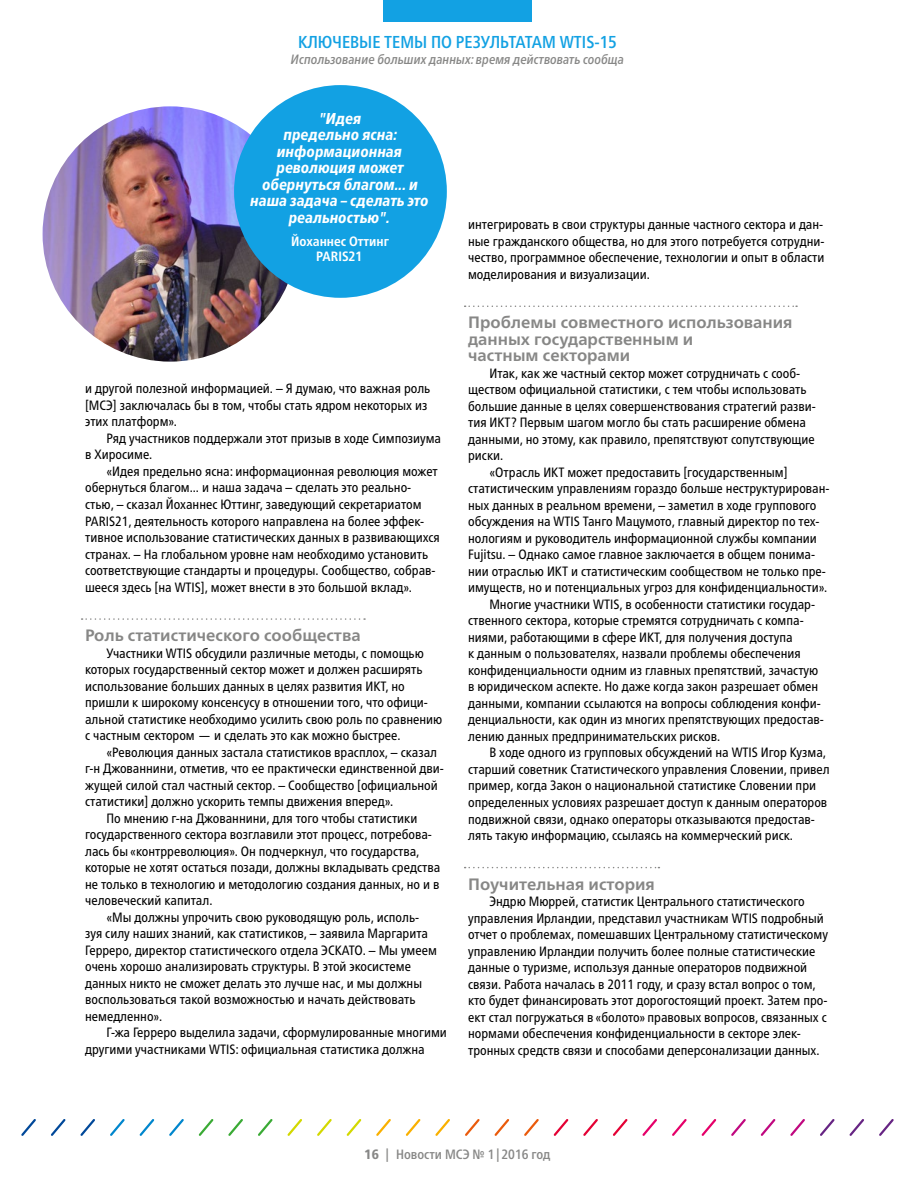
<style>
.page{position:relative;width:915px;height:1187px;background:#fff}
.page>*{position:absolute;margin:0;border:0;box-sizing:border-box;transform-origin:0 0}
.t1{font:500 condensed 17.25px "Frutiger Neue LTW1 G";color:#12a1e3}
.t2{font:700 16.5px/16.5px "Frutiger Neue LTW1 G";color:#878786}
.t3{font:italic 800 condensed 15.75px/16.5px "Frutiger Neue LTW1 G";color:#fff;text-align:center}
.t4{font:condensed 13.5px/16.5px "Frutiger Neue LTW1 G";color:#000}
.t5{font:italic 500 condensed 13.5px "Frutiger Neue LTW1 G";color:#878786}
.t6{font:500 condensed 13.5px "Frutiger Neue LTW1 G";color:#878786}
.t7{font:700 condensed 13.5px/15px "Frutiger Neue LTW1 G";color:#fff;text-align:center}
.s1{font-weight:800}
</style>
<div class="page">
<svg style="left:82px;top:618px;width:283px;height:1px"></svg>
<svg style="left:464px;top:305px;width:332px;height:2px"></svg>
<svg style="left:464px;top:866px;width:195px;height:2px"></svg>
<img style="left:43px;top:106px;width:255px;height:255px;border-radius:128px">
<div style="left:234px;top:85px;width:212px;height:213px;background:#12a1e3;border-radius:50%"></div>
<svg style="left:21px;top:1119px;width:15px;height:17px"></svg>
<svg style="left:51px;top:1119px;width:15px;height:17px"></svg>
<svg style="left:80px;top:1119px;width:15px;height:17px"></svg>
<svg style="left:110px;top:1119px;width:15px;height:17px"></svg>
<svg style="left:139px;top:1119px;width:16px;height:17px"></svg>
<svg style="left:169px;top:1119px;width:15px;height:17px"></svg>
<svg style="left:198px;top:1119px;width:16px;height:17px"></svg>
<svg style="left:228px;top:1119px;width:15px;height:17px"></svg>
<svg style="left:258px;top:1119px;width:15px;height:17px"></svg>
<svg style="left:287px;top:1119px;width:15px;height:17px"></svg>
<svg style="left:317px;top:1119px;width:15px;height:17px"></svg>
<svg style="left:346px;top:1119px;width:16px;height:17px"></svg>
<svg style="left:376px;top:1119px;width:15px;height:17px"></svg>
<svg style="left:405px;top:1119px;width:16px;height:17px"></svg>
<svg style="left:435px;top:1119px;width:15px;height:17px"></svg>
<svg style="left:465px;top:1119px;width:15px;height:17px"></svg>
<svg style="left:494px;top:1119px;width:16px;height:17px"></svg>
<svg style="left:524px;top:1119px;width:15px;height:17px"></svg>
<svg style="left:553px;top:1119px;width:16px;height:17px"></svg>
<svg style="left:583px;top:1119px;width:15px;height:17px"></svg>
<svg style="left:613px;top:1119px;width:15px;height:17px"></svg>
<svg style="left:642px;top:1119px;width:15px;height:17px"></svg>
<svg style="left:672px;top:1119px;width:15px;height:17px"></svg>
<svg style="left:701px;top:1119px;width:16px;height:17px"></svg>
<svg style="left:731px;top:1119px;width:15px;height:17px"></svg>
<svg style="left:760px;top:1119px;width:16px;height:17px"></svg>
<svg style="left:790px;top:1119px;width:15px;height:17px"></svg>
<svg style="left:820px;top:1119px;width:15px;height:17px"></svg>
<svg style="left:849px;top:1119px;width:15px;height:17px"></svg>
<svg style="left:879px;top:1119px;width:15px;height:17px"></svg>
<div style="left:383px;top:0;width:148px;height:21px;background:#12a1e3"></div>
<p class="t1" style="left:298px;top:32px;width:320px">КЛЮЧЕВЫЕ ТЕМЫ ПО РЕЗУЛЬТАТАМ WTIS-15</p>
<p class="t5" style="left:291px;top:52px;width:334px">Использование больших данных: время действовать сообща</p>
<p class="t3" style="left:250px;top:110px;width:180px">"Идея<br>предельно ясна: информационная революция может обернуться благом... и наша задача – сделать это реальностью".</p>
<p class="t7" style="left:291px;top:234px;width:99px">Йоханнес Оттинг<br>PARIS21</p>
<p class="t4" style="left:85px;top:380px;width:346px">и другой полезной информацией. – Я думаю, что важная роль [МСЭ] заключалась бы в том, чтобы стать ядром некоторых из этих платформ».</p>
<p class="t4" style="left:85px;top:430px;width:357px;text-indent:21px">Ряд участников поддержали этот призыв в ходе Симпозиума в Хиросиме.</p>
<p class="t4" style="left:85px;top:463px;width:356px;text-indent:21px">«Идея предельно ясна: информационная революция может обернуться благом... и наша задача – сделать это реально&shy;стью, – сказал Йоханнес Юттинг, заведующий секретариатом PARIS21, деятельность которого направлена на более эффек&shy;тивное использование статистических данных в развивающихся странах. – На глобальном уровне нам необходимо установить соответствующие стандарты и процедуры. Сообщество, собрав&shy;шееся здесь [на WTIS], может внести в это большой вклад».</p>
<p class="t2" style="left:85px;top:627px;width:277px">Роль статистического сообщества</p>
<p class="t4" style="left:85px;top:644px;width:358px;text-indent:21px">Участники WTIS обсудили различные методы, с помощью которых государственный сектор может и должен расширять использование больших данных в целях развития ИКТ, но пришли к широкому консенсусу в отношении того, что офици&shy;альной статистике необходимо усилить свою роль по сравнению с частным сектором — и сделать это как можно быстрее.</p>
<p class="t4" style="left:106px;top:743px;width:332px">«Революция данных застала статистиков врасплох, – сказал</p>
<p class="t4" style="left:85px;top:760px;width:360px">г-н Джованнини, отметив, что ее практически единственной дви-</p>
<p class="t4" style="left:85px;top:776px;width:354px">жущей силой стал частный сектор. – Сообщество [официальной</p>
<p class="t4" style="left:85px;top:793px;width:309px">статистики] должно ускорить темпы движения вперед».</p>
<p class="t4" style="left:106px;top:809px;width:312px">По мнению г-на Джованнини, для того чтобы статистики</p>
<p class="t4" style="left:85px;top:826px;width:348px">государственного сектора возглавили этот процесс, потребова-</p>
<p class="t4" style="left:85px;top:842px;width:335px">лась бы «контрреволюция». Он подчеркнул, что государства,</p>
<p class="t4" style="left:85px;top:859px;width:356px">которые не хотят остаться позади, должны вкладывать средства</p>
<p class="t4" style="left:85px;top:875px;width:356px">не только в технологию и методологию создания данных, но и в</p>
<p class="t4" style="left:85px;top:892px;width:129px">человеческий капитал.</p>
<p class="t4" style="left:106px;top:908px;width:314px">«Мы должны упрочить свою руководящую роль, исполь-</p>
<p class="t4" style="left:85px;top:925px;width:344px">зуя силу наших знаний, как статистиков, – заявила Маргарита</p>
<p class="t4" style="left:85px;top:941px;width:353px">Герреро, директор статистического отдела ЭСКАТО. – Мы умеем</p>
<p class="t4" style="left:85px;top:958px;width:327px">очень хорошо анализировать структуры. В этой экосистеме</p>
<p class="t4" style="left:85px;top:974px;width:338px">данных никто не сможет делать это лучше нас, и мы должны</p>
<p class="t4" style="left:85px;top:991px;width:332px">воспользоваться такой возможностью и начать действовать</p>
<p class="t4" style="left:85px;top:1007px;width:78px">немедленно».</p>
<p class="t4" style="left:106px;top:1024px;width:342px">Г-жа Герреро выделила задачи, сформулированные многими</p>
<p class="t4" style="left:85px;top:1040px;width:341px">другими участниками WTIS: официальная статистика должна</p>
<p class="t4" style="left:468px;top:216px;width:358px;text-align:justify">интегрировать в свои структуры данные частного сектора и дан&shy;ные гражданского общества, но для этого потребуется сотрудни&shy;чество, программное обеспечение, технологии и опыт в области моделирования и визуализации.</p>
<p class="t2" style="left:468px;top:314px;width:326px">Проблемы совместного использования данных государственным и<br>частным секторами</p>
<p class="t4" style="left:489px;top:365px;width:312px">Итак, как же частный сектор может сотрудничать с сооб-</p>
<p class="t4" style="left:468px;top:381px;width:340px">ществом официальной статистики, с тем чтобы использовать</p>
<p class="t4" style="left:468px;top:398px;width:349px">большие данные в целях совершенствования стратегий разви-</p>
<p class="t4" style="left:468px;top:414px;width:339px">тия ИКТ? Первым шагом могло бы стать расширение обмена</p>
<p class="t4" style="left:468px;top:431px;width:348px">данными, но этому, как правило, препятствуют сопутствующие</p>
<p class="t4" style="left:468px;top:447px;width:37px">риски.</p>
<p class="t4" style="left:489px;top:464px;width:299px">«Отрасль ИКТ может предоставить [государственным]</p>
<p class="t4" style="left:468px;top:480px;width:363px">статистическим управлениям гораздо больше неструктурирован-</p>
<p class="t4" style="left:468px;top:497px;width:350px">ных данных в реальном времени, – заметил в ходе группового</p>
<p class="t4" style="left:468px;top:513px;width:353px">обсуждения на WTIS Танго Мацумото, главный директор по тех-</p>
<p class="t4" style="left:468px;top:530px;width:350px">нологиям и руководитель информационной службы компании</p>
<p class="t4" style="left:468px;top:546px;width:348px">Fujitsu. – Однако самое главное заключается в общем понима-</p>
<p class="t4" style="left:468px;top:563px;width:359px">нии отраслью ИКТ и статистическим сообществом не только пре-</p>
<p class="t4" style="left:468px;top:579px;width:360px">имуществ, но и потенциальных угроз для конфиденциальности».</p>
<p class="t4" style="left:489px;top:596px;width:327px">Многие участники WTIS, в особенности статистики государ-</p>
<p class="t4" style="left:468px;top:612px;width:337px">ственного сектора, которые стремятся сотрудничать с компа-</p>
<p class="t4" style="left:468px;top:629px;width:326px">ниями, работающими в сфере ИКТ, для получения доступа</p>
<p class="t4" style="left:468px;top:645px;width:334px">к данным о пользователях, назвали проблемы обеспечения</p>
<p class="t4" style="left:468px;top:662px;width:351px">конфиденциальности одним из главных препятствий, зачастую</p>
<p class="t4" style="left:468px;top:678px;width:351px">в юридическом аспекте. Но даже когда закон разрешает обмен</p>
<p class="t4" style="left:468px;top:695px;width:354px">данными, компании ссылаются на вопросы соблюдения конфи-</p>
<p class="t4" style="left:468px;top:711px;width:357px">денциальности, как один из многих препятствующих предостав-</p>
<p class="t4" style="left:468px;top:728px;width:253px">лению данных предпринимательских рисков.</p>
<p class="t4" style="left:489px;top:744px;width:338px">В ходе одного из групповых обсуждений на WTIS Игор Кузма,</p>
<p class="t4" style="left:468px;top:761px;width:363px">старший советник Статистического управления Словении, привел</p>
<p class="t4" style="left:468px;top:777px;width:349px">пример, когда Закон о национальной статистике Словении при</p>
<p class="t4" style="left:468px;top:794px;width:360px">определенных условиях разрешает доступ к данным операторов</p>
<p class="t4" style="left:468px;top:810px;width:348px">подвижной связи, однако операторы отказываются предостав-</p>
<p class="t4" style="left:468px;top:826px;width:326px">лять такую информацию, ссылаясь на коммерческий риск.</p>
<p class="t2" style="left:468px;top:875px;width:188px">Поучительная история</p>
<p class="t4" style="left:468px;top:893px;width:361px;text-indent:21px">Эндрю Мюррей, статистик Центрального статистического управления Ирландии, представил участникам WTIS подробный отчет о проблемах, помешавших Центральному статистическому управлению Ирландии получить более полные статистические данные о туризме, используя данные операторов подвижной связи. Работа началась в 2011 году, и сразу встал вопрос о том, кто будет финансировать этот дорогостоящий проект. Затем про&shy;ект стал погружаться в «болото» правовых вопросов, связанных с нормами обеспечения конфиденциальности в секторе элек&shy;тронных средств связи и способами деперсонализации данных.</p>
<p class="t6" style="left:364px;top:1146px;width:187px"><span class="s1">16</span> | Новости МСЭ № 1|2016 год</p>
</div>
